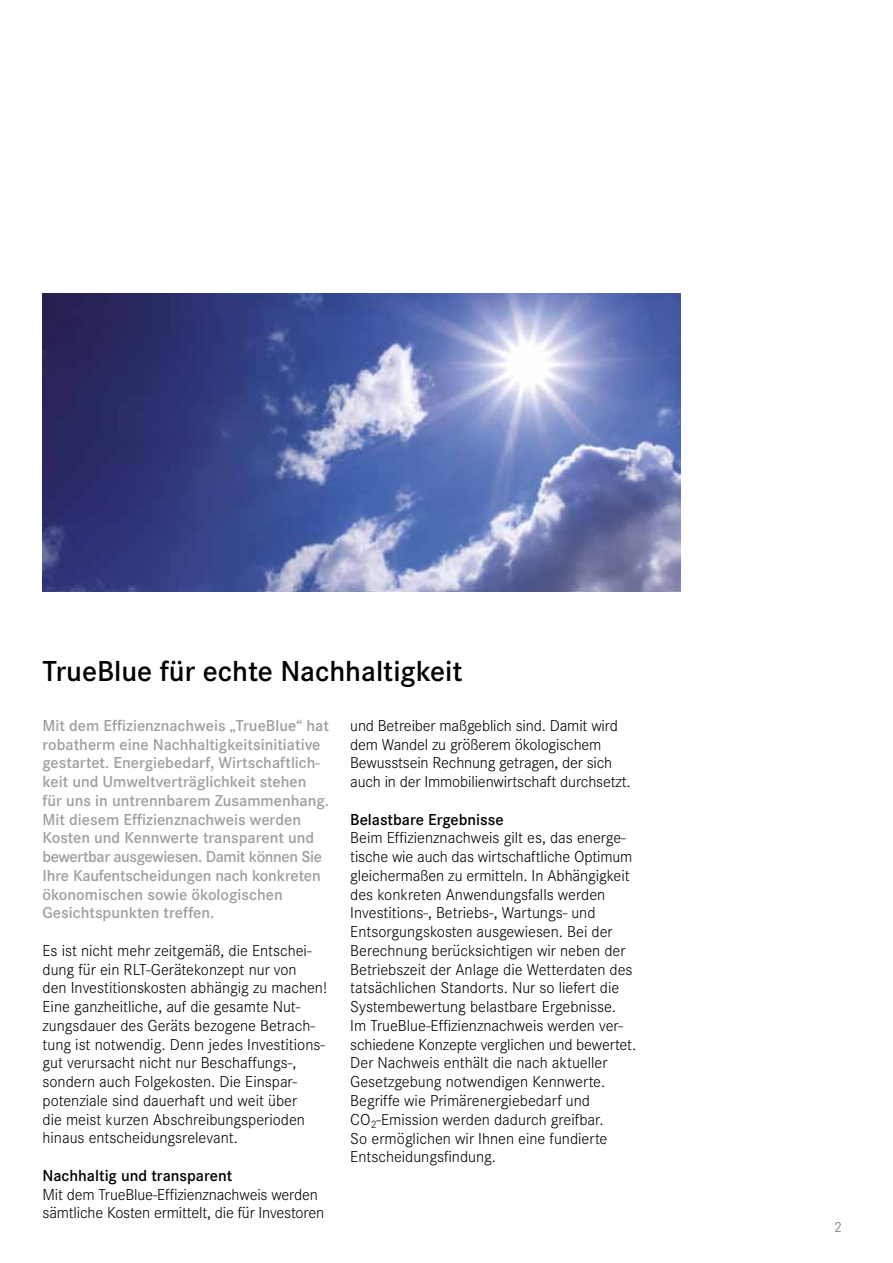
<style>
.page{position:relative;width:893px;height:1263px;background:#fff}
.page>*{position:absolute;margin:0;border:0;box-sizing:border-box;transform-origin:0 0}
.t1{font:600 30px "Corporate S";color:#000}
.t2{font:300 16.5px/18.8px "Corporate S";color:#000}
.t3{font:600 16.5px/18.8px "Corporate S";color:#9f9f9f}
.t4{font:600 16.5px "Corporate S";color:#000}
.t5{font:300 15px "Corporate S";color:#706f6f}
</style>
<div class="page">
<img style="left:43px;top:293px;width:637px;height:298px">
<h1 class="t1" style="left:43px;top:654px;width:422px">TrueBlue für echte Nachhaltigkeit</h1>
<p class="t3" style="left:43px;top:716px;width:288px">Mit dem Effizienznachweis „TrueBlue“ hat robatherm eine Nachhaltigkeitsinitiative gestartet. Energiebedarf, Wirtschaftlich&shy;keit und Umweltverträglichkeit stehen für uns in untrennbarem Zusammenhang.<br>Mit diesem Effizienznachweis werden Kosten und Kennwerte transparent und bewertbar ausgewiesen. Damit können Sie Ihre Kaufentscheidungen nach konkreten ökonomischen sowie ökologischen Gesichtspunkten treffen.</p>
<p class="t2" style="left:43px;top:941px;width:286px">Es ist nicht mehr zeitgemäß, die Entschei&shy;dung für ein RLT-Gerätekonzept nur von<br>den Investitionskosten abhängig zu machen!<br>Eine ganzheitliche, auf die gesamte Nut&shy;zungsdauer des Geräts bezogene Betrach&shy;tung ist notwendig. Denn jedes Investitions&shy;gut verursacht nicht nur Beschaffungs-, sondern auch Folgekosten. Die Einspar&shy;potenziale sind dauerhaft und weit über<br>die meist kurzen Abschreibungsperioden hinaus entscheidungsrelevant.</p>
<p class="t4" style="left:43px;top:1166px;width:191px">Nachhaltig und transparent</p>
<p class="t2" style="left:43px;top:1185px;width:283px">Mit dem TrueBlue-Effizienznachweis werden sämtliche Kosten ermittelt, die für Investoren</p>
<p class="t2" style="left:350px;top:716px;width:282px">und Betreiber maßgeblich sind. Damit wird dem Wandel zu größerem ökologischem Bewusstsein Rechnung getragen, der sich auch in der Immobilienwirtschaft durchsetzt.</p>
<p class="t4" style="left:350px;top:810px;width:155px">Belastbare Ergebnisse</p>
<p class="t2" style="left:350px;top:829px;width:287px">Beim Effizienznachweis gilt es, das energe&shy;tische wie auch das wirtschaftliche Optimum gleichermaßen zu ermitteln. In Abhängigkeit des konkreten Anwendungsfalls werden Investitions-, Betriebs-, Wartungs- und Entsorgungskosten ausgewiesen. Bei der Berechnung berücksichtigen wir neben der Betriebszeit der Anlage die Wetterdaten des tatsächlichen Standorts. Nur so liefert die Systembewertung belastbare Ergebnisse.<br>Im TrueBlue-Effizienznachweis werden ver&shy;schiedene Konzepte verglichen und bewertet.<br>Der Nachweis enthält die nach aktueller Gesetzgebung notwendigen Kennwerte.<br>Begriffe wie Primärenergiebedarf und CO<sub>2</sub>-Emission werden dadurch greifbar.<br>So ermöglichen wir Ihnen eine fundierte Entscheidungsfindung.</p>
<p class="t5" style="left:834px;top:1218px;width:9px">2</p>
</div>
